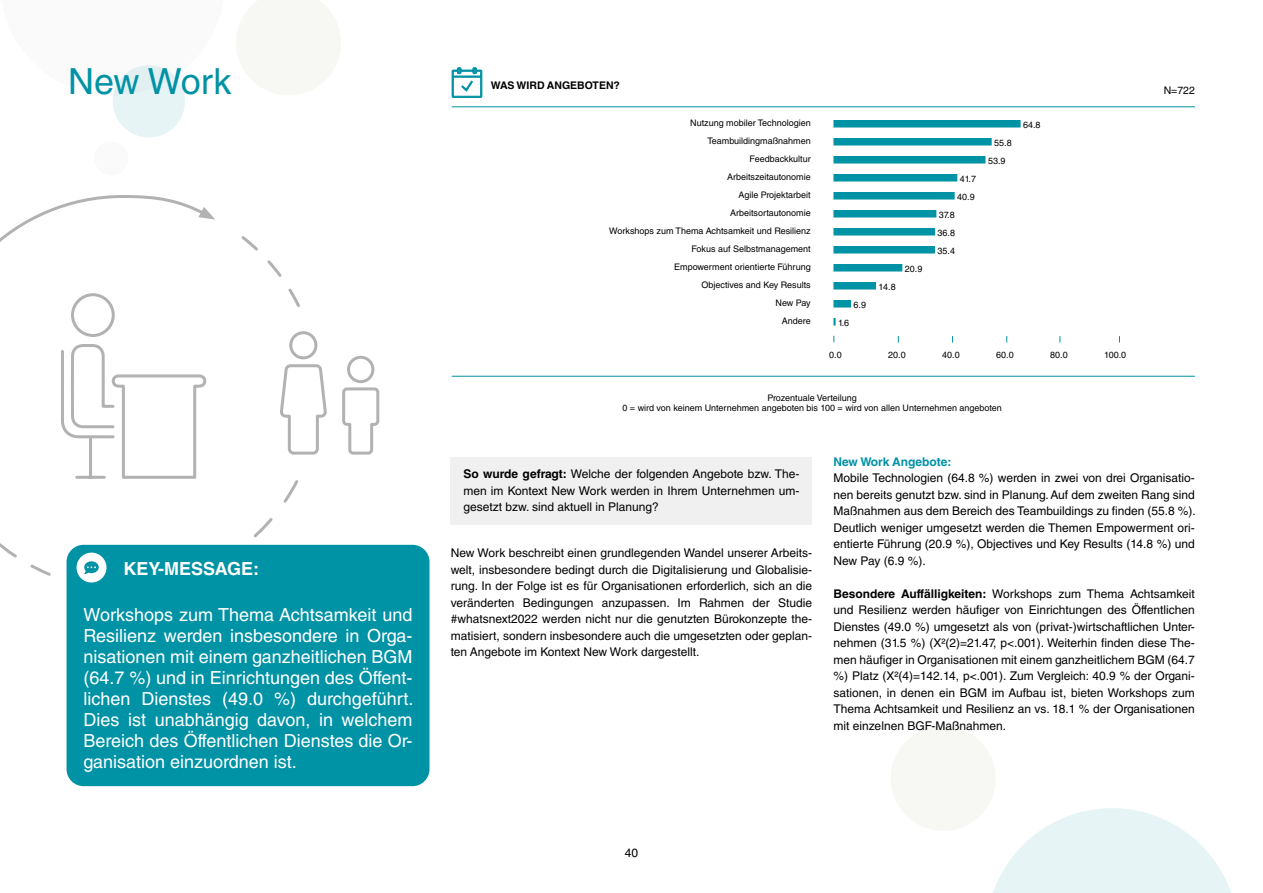
<style>
.page{position:relative;width:1263px;height:893px;background:#fff}
.page>*{position:absolute;margin:0;border:0;box-sizing:border-box;transform-origin:0 0}
.t1{font:36px "Helvetica LT Std";color:#0092a5}
.t2{font:18px/21px "Helvetica LT Std";color:#fff;text-align:justify}
.t3{font:700 18px "Helvetica LT Std";color:#fff}
.t4{font:12px/16.5px "Helvetica LT Std";color:#000;text-align:justify}
.t5{font:700 12px "Helvetica LT Std";color:#0092a5}
.t6{font:700 10.5px "Helvetica LT Std";color:#000}
.t7{font:10.5px "Helvetica LT Std";color:#000}
.t8{font:9px/18px "Helvetica LT Std";color:#000}
.s1{font-weight:700}
</style>
<div class="page">
<svg style="left:236px;top:0;width:105px;height:95px"></svg>
<svg style="left:993px;top:808px;width:238px;height:85px"></svg>
<div style="left:891px;top:726px;width:105px;height:105px;background:#f7f8f3;border-radius:50%"></div>
<div style="left:451px;top:457px;width:361px;height:67px;background:#f0f0f0"></div>
<div style="left:833px;top:120px;width:187px;height:7px;background:#0092a5"></div>
<div style="left:833px;top:138px;width:159px;height:7px;background:#0092a5"></div>
<div style="left:833px;top:156px;width:152px;height:7px;background:#0092a5"></div>
<div style="left:833px;top:174px;width:124px;height:7px;background:#0092a5"></div>
<div style="left:833px;top:192px;width:122px;height:7px;background:#0092a5"></div>
<div style="left:833px;top:210px;width:103px;height:7px;background:#0092a5"></div>
<div style="left:833px;top:228px;width:102px;height:7px;background:#0092a5"></div>
<div style="left:833px;top:246px;width:102px;height:7px;background:#0092a5"></div>
<div style="left:833px;top:264px;width:69px;height:7px;background:#0092a5"></div>
<div style="left:833px;top:282px;width:43px;height:7px;background:#0092a5"></div>
<div style="left:833px;top:300px;width:18px;height:7px;background:#0092a5"></div>
<svg style="left:833px;top:318px;width:3px;height:7px"></svg>
<hr style="left:452px;top:106px;width:743px;height:1px;background:#0092a5">
<hr style="left:452px;top:376px;width:743px;height:1px;background:#0092a5">
<svg style="left:451px;top:67px;width:32px;height:31px"></svg>
<div style="left:67px;top:545px;width:362px;height:241px;background:#0092a5;border-radius:17px"></div>
<div style="left:77px;top:553px;width:29px;height:29px;background:#fff;border-radius:50%"></div>
<svg style="left:84px;top:561px;width:15px;height:13px"></svg>
<svg style="left:241px;top:236px;width:59px;height:71px"></svg>
<svg style="left:253px;top:480px;width:46px;height:58px"></svg>
<svg style="left:280px;top:364px;width:47px;height:91px"></svg>
<div style="left:289px;top:331px;width:28px;height:28px;border:3px solid #b3b2b2;border-radius:50%"></div>
<svg style="left:342px;top:387px;width:38px;height:68px"></svg>
<div style="left:347px;top:356px;width:27px;height:27px;border:3px solid #b3b2b2;border-radius:50%"></div>
<svg style="left:0;top:205px;width:215px;height:180px"></svg>
<svg style="left:59px;top:65px;width:146px;height:414px"></svg>
<svg style="left:0;top:543px;width:51px;height:33px"></svg>
<h1 class="t1" style="left:68px;top:60px;width:165px">New Work</h1>
<h2 class="t3" style="left:124px;top:557px;width:137px">KEY-MESSAGE:</h2>
<p class="t2" style="left:84px;top:604px;width:331px">Workshops zum Thema Achtsamkeit und Resilienz werden insbesondere in Orga&shy;nisationen mit einem ganzheitlichen BGM (64.7 %) und in Einrichtungen des Öffent&shy;lichen Dienstes (49.0 %) durchgeführt.<br>Dies ist unabhängig davon, in welchem Bereich des Öffentlichen Dienstes die Or&shy;ganisation einzuordnen ist.</p>
<p class="t6" style="left:491px;top:79px;width:131px">WAS WIRD ANGEBOTEN?</p>
<p class="t8" style="left:609px;top:114px;width:203px;text-align:right">Nutzung mobiler Technologien<br>Teambuildingmaßnahmen<br>Feedbackkultur<br>Arbeitszeitautonomie<br>Agile Projektarbeit<br>Arbeitsortautonomie<br>Workshops zum Thema Achtsamkeit und Resilienz<br>Fokus auf Selbstmanagement<br>Empowerment orientierte Führung<br>Objectives and Key Results<br>New Pay<br>Andere</p>
<p class="t8" style="left:854px;top:295px;width:14px">6.9</p>
<p class="t8" style="left:838px;top:313px;width:13px">1.6</p>
<p class="t8" style="left:878px;top:277px;width:19px">14.8</p>
<p class="t8" style="left:905px;top:259px;width:19px">20.9</p>
<p class="t8" style="left:957px;top:169px;width:20px">41.7<br>40.9</p>
<p class="t8" style="left:937px;top:205px;width:19px;text-align:justify">37.8<br>36.8<br>35.4</p>
<p class="t8" style="left:988px;top:133px;width:25px;text-indent:6px">55.8<br>53.9</p>
<p class="t8" style="left:1023px;top:115px;width:19px">64.8</p>
<p class="t8" style="left:829px;top:346px;width:14px">0.0</p>
<p class="t8" style="left:888px;top:346px;width:19px">20.0</p>
<p class="t8" style="left:942px;top:346px;width:19px">40.0</p>
<p class="t8" style="left:996px;top:346px;width:19px">60.0</p>
<p class="t8" style="left:1050px;top:346px;width:19px">80.0</p>
<p class="t8" style="left:1104px;top:346px;width:24px">100.0</p>
<p class="t8" style="left:622px;top:392px;width:381px;line-height:10.8px;text-align:center">Prozentuale Verteilung<br>0 = wird von keinem Unternehmen angeboten bis 100 = wird von allen Unternehmen angeboten</p>
<p class="t7" style="left:1164px;top:84px;width:33px">N=722</p>
<p class="t4" style="left:463px;top:466px;width:337px"><span class="s1">So wurde gefragt:</span> Welche der folgenden Angebote bzw. The&shy;men im Kontext New Work werden in Ihrem Unternehmen um&shy;gesetzt bzw. sind aktuell in Planung?</p>
<p class="t4" style="left:451px;top:545px;width:363px">New Work beschreibt einen grundlegenden Wandel unserer Arbeits&shy;welt, insbesondere bedingt durch die Digitalisierung und Globalisie&shy;rung. In der Folge ist es für Organisationen erforderlich, sich an die veränderten Bedingungen anzupassen. Im Rahmen der Studie #whatsnext2022 werden nicht nur die genutzten Bürokonzepte the&shy;matisiert, sondern insbesondere auch die umgesetzten oder geplan&shy;ten Angebote im Kontext New Work dargestellt.</p>
<p class="t5" style="left:833px;top:454px;width:119px">New Work Angebote:</p>
<p class="t4" style="left:833px;top:470px;width:364px">Mobile Technologien (64.8 %) werden in zwei von drei Organisatio&shy;nen bereits genutzt bzw. sind in Planung. Auf dem zweiten Rang sind Maßnahmen aus dem Bereich des Teambuildings zu finden (55.8 %).<br>Deutlich weniger umgesetzt werden die Themen Empowerment ori&shy;entierte Führung (20.9 %), Objectives und Key Results (14.8 %) und New Pay (6.9 %).</p>
<p class="t4" style="left:833px;top:585px;width:363px"><span class="s1">Besondere Auffälligkeiten:</span> Workshops zum Thema Achtsamkeit und Resilienz werden häufiger von Einrichtungen des Öffentlichen Dienstes (49.0 %) umgesetzt als von (privat-)wirtschaftlichen Unter&shy;nehmen (31.5 %) (X²(2)=21.47, p&lt;.001). Weiterhin finden diese The&shy;men häufiger in Organisationen mit einem ganzheitlichem BGM (64.7 %) Platz (X²(4)=142.14, p&lt;.001). Zum Vergleich: 40.9 % der Organi&shy;sationen, in denen ein BGM im Aufbau ist, bieten Workshops zum Thema Achtsamkeit und Resilienz an vs. 18.1 % der Organisationen mit einzelnen BGF-Maßnahmen.</p>
<p class="t4" style="left:625px;top:844px;width:15px">40</p>
</div>
